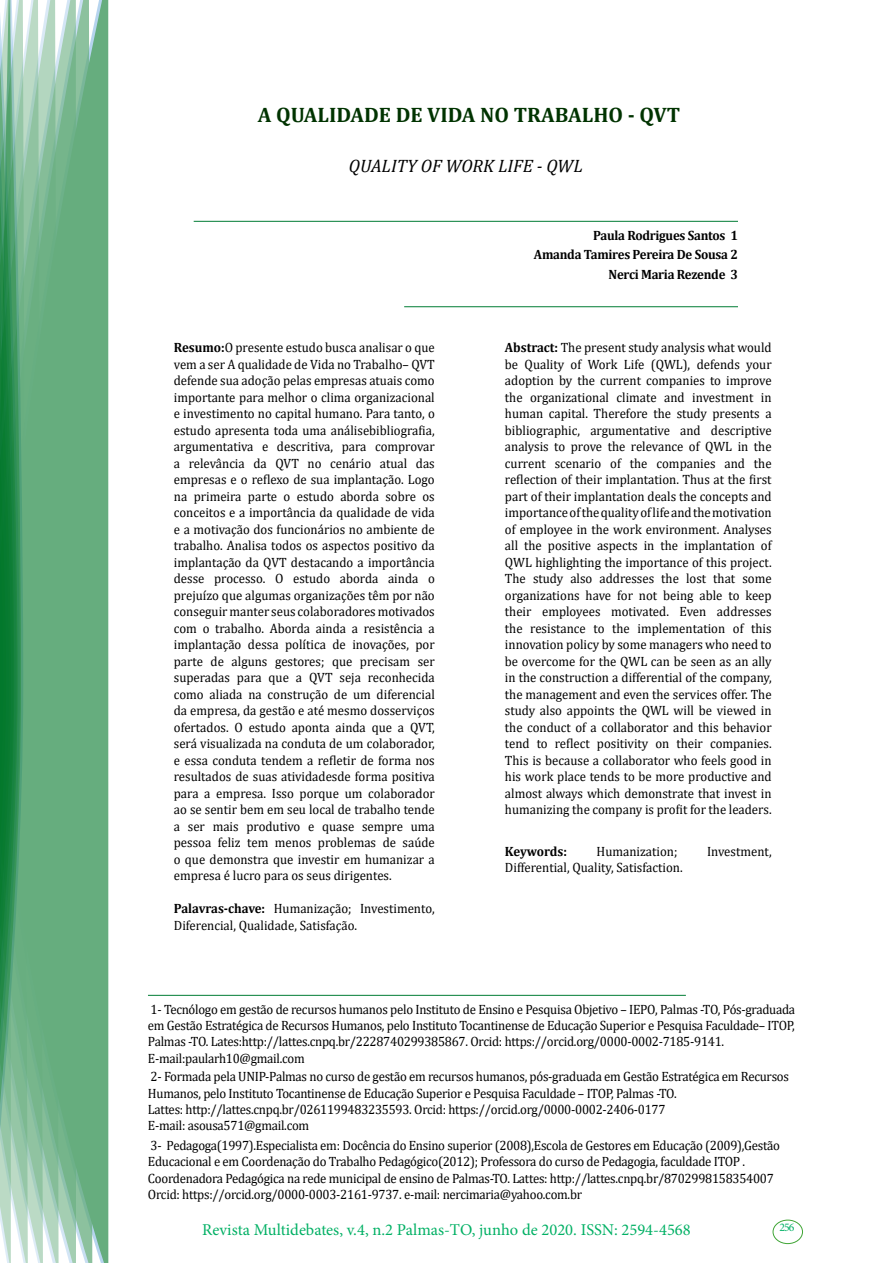
<style>
.page{position:relative;width:893px;height:1263px;background:#fff}
.page>*{position:absolute;margin:0;border:0;box-sizing:border-box;transform-origin:0 0}
.t1{font:700 21px "Cambria";color:#030}
.t2{font:italic 18px "Cambria";color:#000}
.t3{font:16.5px "Minion Pro";color:#00b064}
.t4{font:13.5px/16.5px "Cambria";letter-spacing:-.02em;color:#000;scale:.95 1}
.t5{font:13.5px/16.5px "Cambria";color:#000;scale:.95 1}
.t6{font:700 13.5px/19.5px "Cambria";letter-spacing:-.02em;color:#000;text-align:right;scale:.95 1}
.t7{font:11.7px "Minion Pro";color:#00b064}
.s1{font-weight:700}
</style>
<div class="page">
<div style="left:95px;top:0;width:14px;height:1263px;background:#66ad7e"></div>
<svg style="left:79px;top:0;width:16px;height:1263px;background:#6cb083"></svg>
<svg style="left:62px;top:0;width:17px;height:1263px;background:#6fb287"></svg>
<svg style="left:45px;top:0;width:17px;height:1263px;background:#77b68d"></svg>
<svg style="left:30px;top:0;width:15px;height:1263px;background:#7bb891"></svg>
<svg style="left:0;top:0;width:30px;height:1263px;background:#5ba779"></svg>
<div style="left:772px;top:1219px;width:31px;height:25px;border:1px solid #3fa535;border-radius:50%"></div>
<hr style="left:148px;top:995px;width:538px;height:1px;background:#007c34">
<hr style="left:194px;top:221px;width:544px;height:1px;background:#007c34">
<hr style="left:404px;top:306px;width:334px;height:1px;background:#007c34">
<h1 class="t1" style="left:258px;top:100px;width:424px">A QUALIDADE DE VIDA NO TRABALHO - QVT</h1>
<h2 class="t2" style="left:349px;top:153px;width:235px">QUALITY OF WORK LIFE - QWL</h2>
<p class="t4" style="left:174px;top:339px;width:276px;text-align:justify"><span class="s1">Resumo:</span>O presente estudo busca analisar o que vem a ser A qualidade de Vida no Trabalho– QVT defende sua adoção pelas empresas atuais como importante para melhor o clima organizacional e investimento no capital humano. Para tanto, o estudo apresenta toda uma análisebibliografia, argumentativa e descritiva, para comprovar a relevância da QVT no cenário atual das empresas e o reflexo de sua implantação. Logo na primeira parte o estudo aborda sobre os conceitos e a importância da qualidade de vida e a motivação dos funcionários no ambiente de trabalho. Analisa todos os aspectos positivo da implantação da QVT destacando a importância desse processo. O estudo aborda ainda o prejuízo que algumas organizações têm por não conseguir manter seus colaboradores motivados com o trabalho. Aborda ainda a resistência a implantação dessa política de inovações, por parte de alguns gestores; que precisam ser superadas para que a QVT seja reconhecida como aliada na construção de um diferencial da empresa, da gestão e até mesmo dosserviços ofertados. O estudo aponta ainda que a QVT, será visualizada na conduta de um colaborador, e essa conduta tendem a refletir de forma nos resultados de suas atividadesde forma positiva para a empresa. Isso porque um colaborador ao se sentir bem em seu local de trabalho tende a ser mais produtivo e quase sempre uma pessoa feliz tem menos problemas de saúde o que demonstra que investir em humanizar a empresa é lucro para os seus dirigentes.</p>
<p class="t5" style="left:174px;top:900px;width:276px"><span class="s1">Palavras-chave:</span> Humanização; Investimento,<br>Diferencial, Qualidade, Satisfação.</p>
<p class="t6" style="left:534px;top:225px;width:216px">Paula Rodrigues Santos 1<br>Amanda Tamires Pereira De Sousa 2<br>Nerci Maria Rezende 3</p>
<p class="t4" style="left:505px;top:339px;width:282px;text-align:justify"><span class="s1">Abstract:</span> The present study analysis what would be Quality of Work Life (QWL), defends your adoption by the current companies to improve the organizational climate and investment in human capital. Therefore the study presents a bibliographic, argumentative and descriptive analysis to prove the relevance of QWL in the current scenario of the companies and the reflection of their implantation. Thus at the first part of their implantation deals the concepts and importance of the quality of life and the motivation of employee in the work environment. Analyses all the positive aspects in the implantation of QWL highlighting the importance of this project.<br>The study also addresses the lost that some organizations have for not being able to keep their employees motivated. Even addresses the resistance to the implementation of this innovation policy by some managers who need to be overcome for the QWL can be seen as an ally in the construction a differential of the company, the management and even the services offer. The study also appoints the QWL will be viewed in the conduct of a collaborator and this behavior tend to reflect positivity on their companies.<br>This is because a collaborator who feels good in his work place tends to be more productive and almost always which demonstrate that invest in humanizing the company is profit for the leaders.</p>
<p class="t6" style="left:505px;top:841px;width:67px">Keywords:</p>
<p class="t5" style="left:596px;top:843px;width:87px">Humanization;</p>
<p class="t5" style="left:707px;top:843px;width:70px">Investment,</p>
<p class="t5" style="left:505px;top:859px;width:189px">Differential, Quality, Satisfaction.</p>
<p class="t4" style="left:148px;top:1001px;width:683px">1- Tecnólogo em gestão de recursos humanos pelo Instituto de Ensino e Pesquisa Objetivo – IEPO, Palmas -TO, Pós-graduada em Gestão Estratégica de Recursos Humanos, pelo Instituto Tocantinense de Educação Superior e Pesquisa Faculdade– ITOP, Palmas -TO. Lates:http://lattes.cnpq.br/2228740299385867. Orcid: https://orcid.org/0000-0002-7185-9141.<br>E-mail:paularh10@gmail.com</p>
<p class="t4" style="left:148px;top:1068px;width:676px">2- Formada pela UNIP-Palmas no curso de gestão em recursos humanos, pós-graduada em Gestão Estratégica em Recursos Humanos, pelo Instituto Tocantinense de Educação Superior e Pesquisa Faculdade – ITOP, Palmas -TO.<br>Lattes: http://lattes.cnpq.br/0261199483235593. Orcid: https://orcid.org/0000-0002-2406-0177<br>E-mail: asousa571@gmail.com</p>
<p class="t4" style="left:148px;top:1137px;width:667px">3- Pedagoga(1997).Especialista em: Docência do Ensino superior (2008),Escola de Gestores em Educação (2009),Gestão Educacional e em Coordenação do Trabalho Pedagógico(2012); Professora do curso de Pedagogia, faculdade ITOP .<br>Coordenadora Pedagógica na rede municipal de ensino de Palmas-TO. Lattes: http://lattes.cnpq.br/8702998158354007<br>Orcid: https://orcid.org/0000-0003-2161-9737. e-mail: nercimaria@yahoo.com.br</p>
<p class="t3" style="left:202px;top:1218px;width:490px">Revista Multidebates, v.4, n.2 Palmas-TO, junho de 2020. ISSN: 2594-4568</p>
<p class="t7" style="left:779px;top:1219px;width:16px">256</p>
</div>
